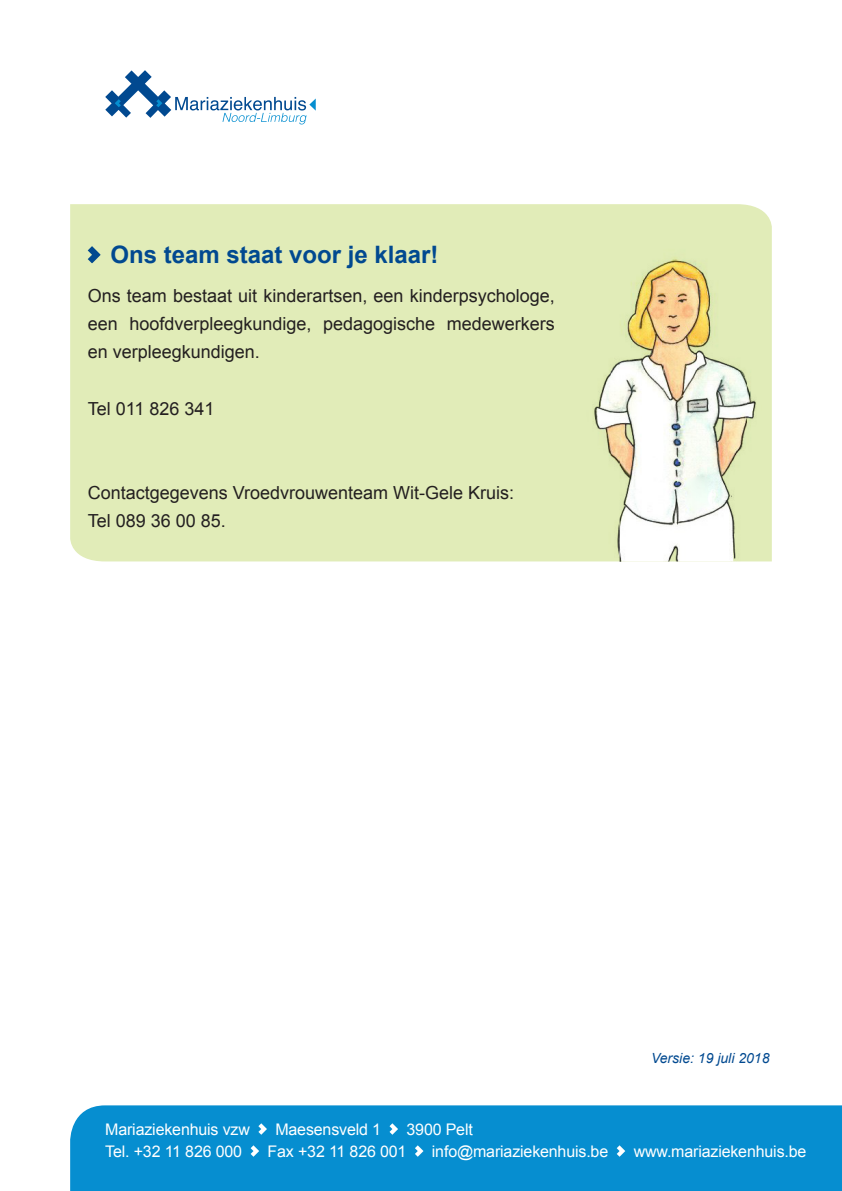
<style>
.page{position:relative;width:842px;height:1191px;background:#fff}
.page>*{position:absolute;margin:0;border:0;box-sizing:border-box;transform-origin:0 0}
._2_2_Titel{font:700 24px "Arial";color:#014990}
._3_1_Bodytekst{font:18px/28px "Arial";color:#231f20;text-align:justify}
.t1{font:16px "Arial";letter-spacing:-.01em;color:#fff}
._3_1_Bodytekst-2{font:italic 14px "Arial";color:#014990}
</style>
<div class="page">
<svg style="left:105px;top:70px;width:211px;height:54px"></svg>
<div style="left:70px;top:1105px;width:772px;height:86px;background:#068ed0"></div>
<svg style="left:258px;top:1123px;width:9px;height:11px"></svg>
<svg style="left:389px;top:1123px;width:9px;height:11px"></svg>
<svg style="left:251px;top:1145px;width:8px;height:11px"></svg>
<svg style="left:415px;top:1145px;width:8px;height:11px"></svg>
<svg style="left:617px;top:1145px;width:8px;height:11px"></svg>
<div style="left:70px;top:204px;width:702px;height:357px;background:#e1ecb8"></div>
<svg style="left:88px;top:246px;width:12px;height:17px"></svg>
<img style="left:555px;top:244px;width:217px;height:317px">
<p class="_2_2_Titel" style="left:110px;top:239px;width:330px">Ons team staat voor je klaar!</p>
<p class="_3_1_Bodytekst" style="left:88px;top:282px;width:469px">Ons team bestaat uit kinderartsen, een kinderpsychologe, een hoofdverpleegkundige, pedagogische medewerkers en verpleegkundigen.</p>
<p class="_3_1_Bodytekst" style="left:88px;top:394px;width:128px">Tel 011 826 341</p>
<p class="_3_1_Bodytekst" style="left:88px;top:478px;width:428px">Contactgegevens Vroedvrouwenteam Wit-Gele Kruis:</p>
<p class="_3_1_Bodytekst" style="left:88px;top:506px;width:140px">Tel 089 36 00 85.</p>
<p class="_3_1_Bodytekst-2" style="left:651px;top:1049px;width:120px">Versie: 19 juli 2018</p>
<p class="t1" style="left:105px;top:1118px;width:146px">Mariaziekenhuis vzw</p>
<p class="t1" style="left:275px;top:1118px;width:107px">Maesensveld 1</p>
<p class="t1" style="left:406px;top:1118px;width:68px">3900 Pelt</p>
<p class="t1" style="left:105px;top:1140px;width:138px">Tel. +32 11 826 000</p>
<p class="t1" style="left:268px;top:1140px;width:140px">Fax +32 11 826 001</p>
<p class="t1" style="left:432px;top:1140px;width:178px">info@mariaziekenhuis.be</p>
<p class="t1" style="left:634px;top:1140px;width:174px">www.mariaziekenhuis.be</p>
</div>
